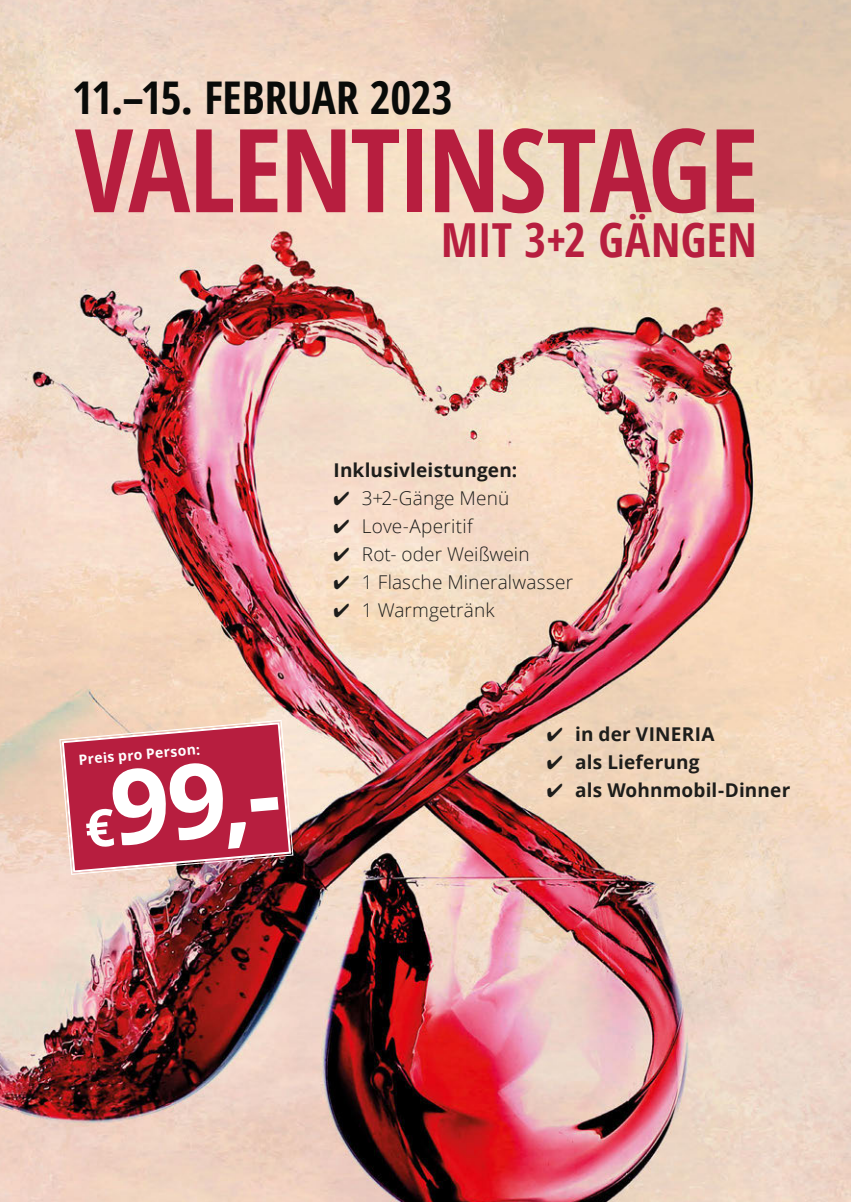
<style>
.page{position:relative;width:851px;height:1202px;background:#fff}
.page>*{position:absolute;margin:0;border:0;box-sizing:border-box;transform-origin:0 0}
.t1{font:700 condensed 115.8px "Open Sans";letter-spacing:-.02em;color:#b71e3f}
.t2{font:700 103.6px "Open Sans";color:#fff}
.t3{font:700 condensed 47px "Open Sans";letter-spacing:.01em;color:#b71e3f}
.t4{font:700 condensed 45.2px "Open Sans";letter-spacing:-.005em;color:#090b09}
.t5{font:300 19px "Open Sans";letter-spacing:.01em;color:#1d1d1b}
.t6{font:700 19px "Open Sans";letter-spacing:.01em;color:#1d1d1b}
.t7{font:700 14px "Open Sans";color:#fff}
.s1{font-size:51.8px}
</style>
<div class="page">
<img style="left:0;top:0;width:850px;height:1202px">
<svg style="left:59px;top:720px;width:234px;height:155px;background:#bf445b"></svg>
<h3 class="t4" style="left:72px;top:72px;width:382px">11.–15. FEBRUAR 2023</h3>
<h1 class="t1" style="left:75px;top:104px;width:685px">VALENTINSTAGE</h1>
<h3 class="t3" style="left:441px;top:213px;width:317px">MIT 3+2 GÄNGEN</h3>
<p class="t7" style="left:78px;top:754px;width:123px;rotate:-5deg">Preis pro Person:</p>
<h2 class="t2" style="left:80px;top:769px;width:199px;rotate:-5deg"><span class="s1">€</span>99,-</h2>
<p class="t6" style="left:333px;top:462px;width:185px">Inklusivleistungen:</p>
<p class="t5" style="left:333px;top:490px;width:177px">✔ 3+2-Gänge Menü</p>
<p class="t5" style="left:333px;top:518px;width:141px">✔ Love-Aperitif</p>
<p class="t5" style="left:333px;top:546px;width:197px">✔ Rot- oder Weißwein</p>
<p class="t5" style="left:333px;top:574px;width:241px">✔ 1 Flasche Mineralwasser</p>
<p class="t5" style="left:333px;top:602px;width:162px">✔ 1 Warmgetränk</p>
<p class="t6" style="left:547px;top:727px;width:169px">✔ in der VINERIA</p>
<p class="t6" style="left:547px;top:755px;width:154px">✔ als Lieferung</p>
<p class="t6" style="left:547px;top:783px;width:245px">✔ als Wohnmobil-Dinner</p>
</div>
